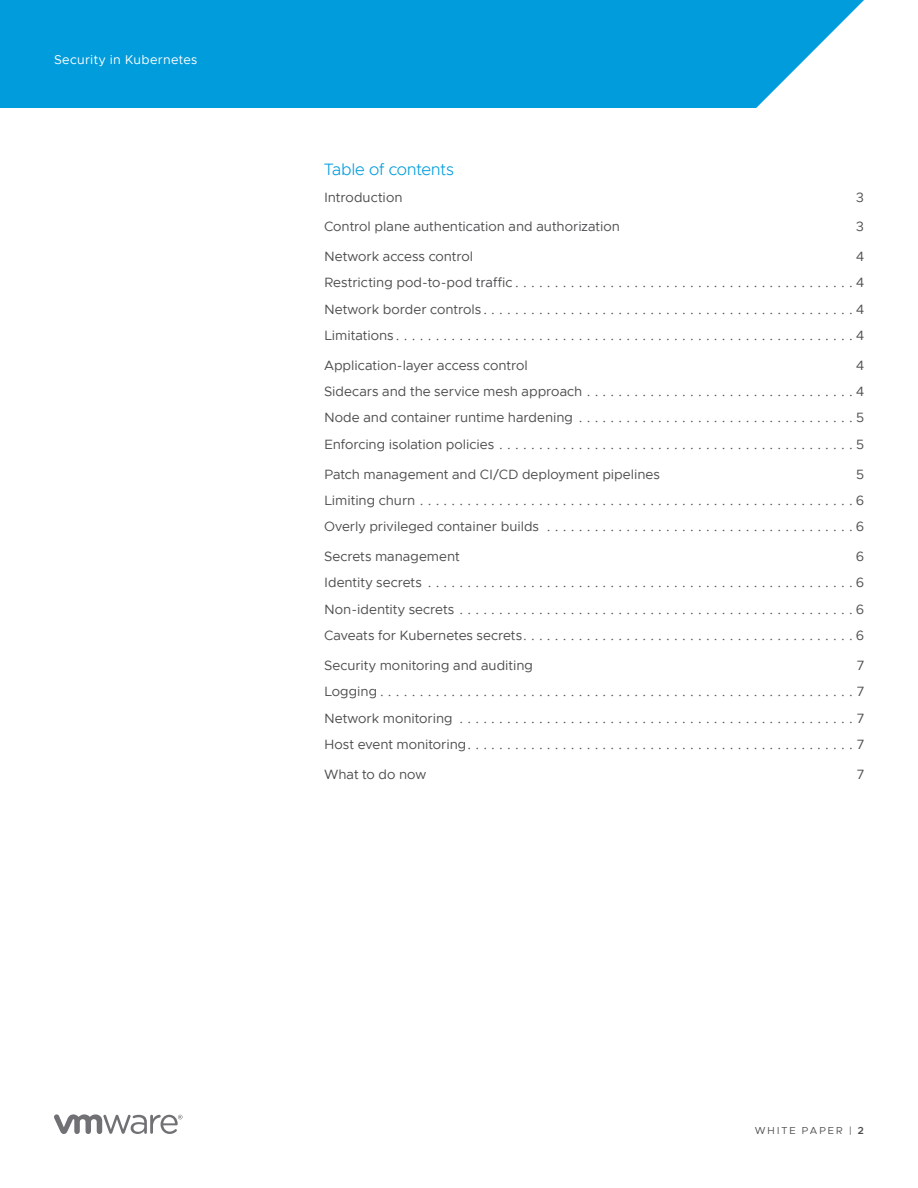
<style>
.page{position:relative;width:918px;height:1188px;background:#fff}
.page>*{position:absolute;margin:0;border:0;box-sizing:border-box;transform-origin:0 0}
.t1{font:300 16.5px "Metropolis";letter-spacing:-.015em;color:#009cdc}
.t2{font:13.5px/26.4px "Metropolis";color:#4d4d4f;text-align:justify}
.t3{font:12.75px "Metropolis";letter-spacing:.025em;color:#fff}
.t4{font:10.2px "Metropolis";letter-spacing:.165em;color:#4d4d4f}
.s1{font-weight:600}
</style>
<div class="page">
<div style="left:0;top:0;width:864px;height:108px;background:#009cdc"></div>
<svg style="left:54px;top:1114px;width:129px;height:20px"></svg>
<p class="t3" style="left:54px;top:52px;width:145px">Security in Kubernetes</p>
<p class="t1" style="left:324px;top:159px;width:131px">Table of contents</p>
<p class="t2" style="left:324px;top:184px;width:80px">Introduction</p>
<p class="t2" style="left:856px;top:184px;width:9px">3</p>
<p class="t2" style="left:324px;top:213px;width:297px">Control plane authentication and authorization</p>
<p class="t2" style="left:856px;top:213px;width:9px">3</p>
<p class="t2" style="left:324px;top:243px;width:151px">Network access control</p>
<p class="t2" style="left:324px;top:243px;width:542px;text-indent:532px">4<br>Restricting pod-to-pod traffic . . . . . . . . . . . . . . . . . . . . . . . . . . . . . . . . . . . . . . . . . . 4<br>Network border controls . . . . . . . . . . . . . . . . . . . . . . . . . . . . . . . . . . . . . . . . . . . . . . 4<br>Limitations . . . . . . . . . . . . . . . . . . . . . . . . . . . . . . . . . . . . . . . . . . . . . . . . . . . . . . . . . 4</p>
<p class="t2" style="left:324px;top:352px;width:205px">Application-layer access control</p>
<p class="t2" style="left:324px;top:352px;width:541px;text-indent:532px">4<br>Sidecars and the service mesh approach . . . . . . . . . . . . . . . . . . . . . . . . . . . . . . . . . 4<br>Node and container runtime hardening . . . . . . . . . . . . . . . . . . . . . . . . . . . . . . . . . . 5<br>Enforcing isolation policies . . . . . . . . . . . . . . . . . . . . . . . . . . . . . . . . . . . . . . . . . . . . 5</p>
<p class="t2" style="left:324px;top:461px;width:337px">Patch management and CI/CD deployment pipelines</p>
<p class="t2" style="left:324px;top:461px;width:541px;text-indent:532px">5<br>Limiting churn . . . . . . . . . . . . . . . . . . . . . . . . . . . . . . . . . . . . . . . . . . . . . . . . . . . . . . 6<br>Overly privileged container builds . . . . . . . . . . . . . . . . . . . . . . . . . . . . . . . . . . . . . . 6</p>
<p class="t2" style="left:324px;top:543px;width:137px">Secrets management</p>
<p class="t2" style="left:324px;top:543px;width:541px;text-indent:532px">6<br>Identity secrets . . . . . . . . . . . . . . . . . . . . . . . . . . . . . . . . . . . . . . . . . . . . . . . . . . . . . 6<br>Non-identity secrets . . . . . . . . . . . . . . . . . . . . . . . . . . . . . . . . . . . . . . . . . . . . . . . . . 6<br>Caveats for Kubernetes secrets . . . . . . . . . . . . . . . . . . . . . . . . . . . . . . . . . . . . . . . . . 6</p>
<p class="t2" style="left:324px;top:652px;width:211px">Security monitoring and auditing</p>
<p class="t2" style="left:324px;top:652px;width:541px;text-indent:533px">7<br>Logging . . . . . . . . . . . . . . . . . . . . . . . . . . . . . . . . . . . . . . . . . . . . . . . . . . . . . . . . . . . . 7<br>Network monitoring . . . . . . . . . . . . . . . . . . . . . . . . . . . . . . . . . . . . . . . . . . . . . . . . . . 7<br>Host event monitoring . . . . . . . . . . . . . . . . . . . . . . . . . . . . . . . . . . . . . . . . . . . . . . . . . 7</p>
<p class="t2" style="left:324px;top:761px;width:104px">What to do now</p>
<p class="t2" style="left:857px;top:761px;width:8px">7</p>
<p class="t4" style="left:755px;top:1124px;width:111px">WHITE PAPER | <span class="s1">2</span></p>
</div>
